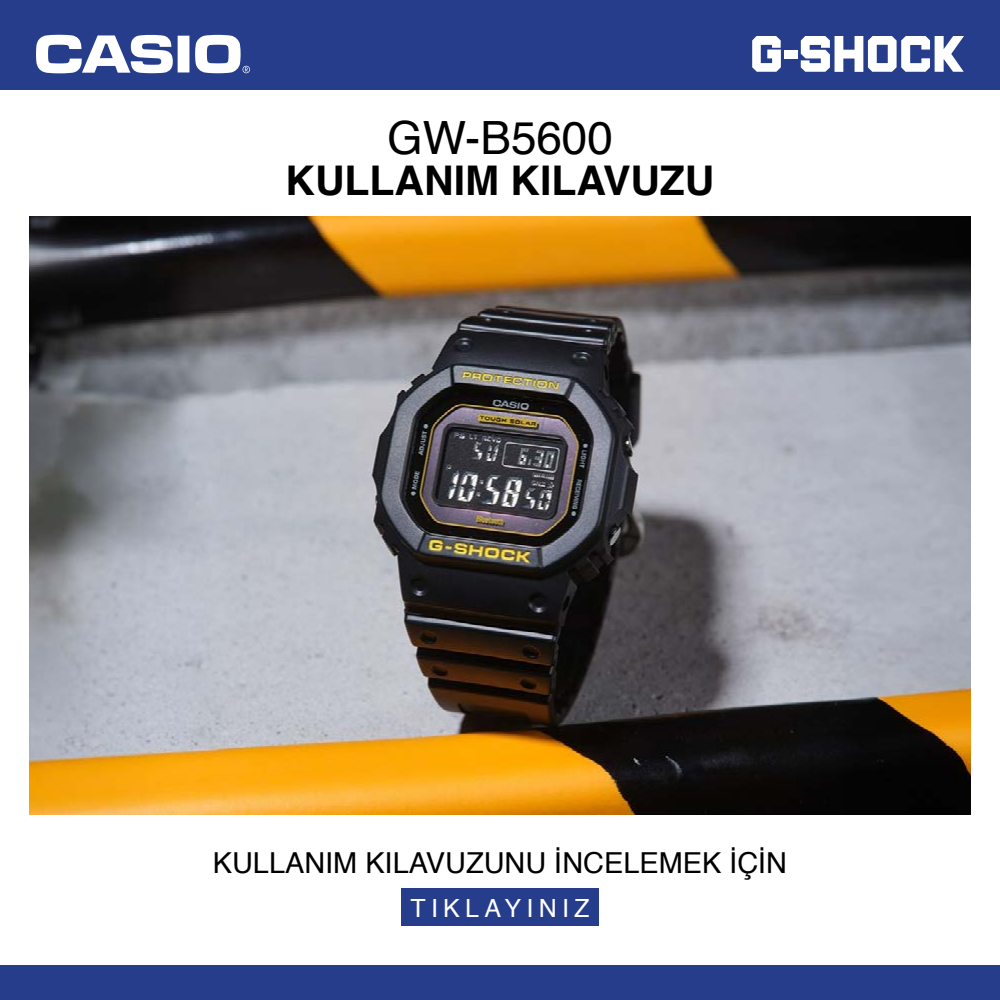
<style>
.page{position:relative;width:1000px;height:1000px;background:#fff}
.page>*{position:absolute;margin:0;border:0;box-sizing:border-box;transform-origin:0 0}
.t1{font:45.9px "Helvetica";color:#000}
.t2{font:700 40.9px "Helvetica";color:#000}
.t3{font:28.9px "Helvetica";color:#000}
.t4{font:25px "Helvetica";letter-spacing:.21em;color:#fff}
</style>
<div class="page">
<div style="left:0;top:0;width:1000px;height:89px;background:#263d8c"></div>
<div style="left:0;top:966px;width:999px;height:34px;background:#263d8c"></div>
<div style="left:401px;top:888px;width:198px;height:38px;background:#263d8c"></div>
<img style="left:29px;top:216px;width:942px;height:598px">
<div style="left:178px;top:36px;width:11px;height:36px;background:#fff"></div>
<svg style="left:36px;top:35px;width:137px;height:38px"></svg>
<svg style="left:195px;top:35px;width:55px;height:38px"></svg>
<svg style="left:752px;top:36px;width:29px;height:36px"></svg>
<div style="left:784px;top:50px;width:13px;height:8px;background:#fff"></div>
<svg style="left:801px;top:36px;width:163px;height:36px"></svg>
<h1 class="t1" style="left:387px;top:99px;width:227px">GW-B5600</h1>
<h2 class="t2" style="left:285px;top:155px;width:431px">KULLANIM KILAVUZU</h2>
<p class="t3" style="left:213px;top:838px;width:576px">KULLANIM KILAVUZUNU İNCELEMEK İÇİN</p>
<p class="t4" style="left:410px;top:887px;width:181px">TIKLAYINIZ</p>
</div>
